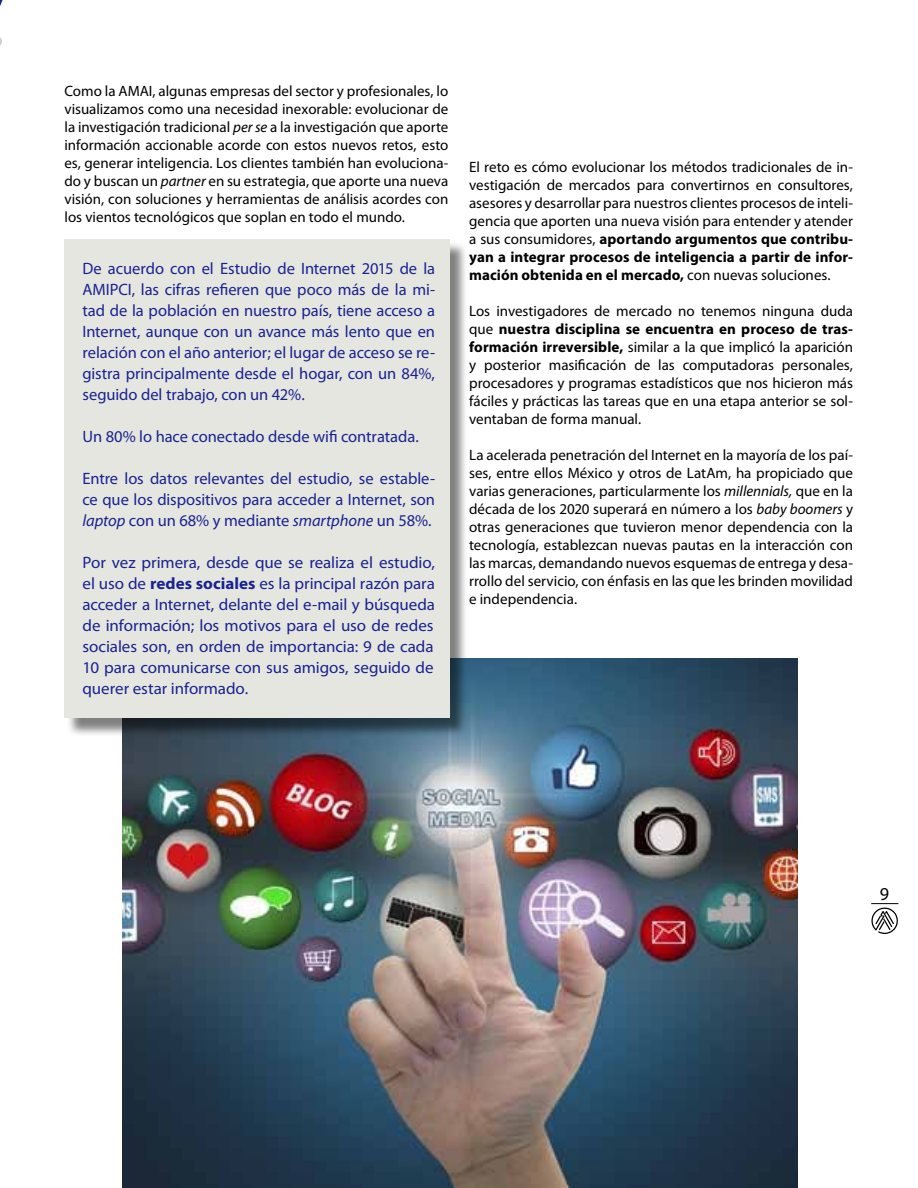
<style>
.page{position:relative;width:918px;height:1188px;background:#fff}
.page>*{position:absolute;margin:0;border:0;box-sizing:border-box;transform-origin:0 0}
.t1{font:18.15px "Myriad";color:#000}
.t2{font:16.5px/21px "Myriad Pro";letter-spacing:-.005em;color:#19238f;text-align:justify}
.t3{font:15px/18px "Myriad Pro";color:#000;text-align:justify}
.s1{font-style:italic}
.s2{font-weight:700}
</style>
<div class="page">
<svg style="left:871px;top:903px;width:27px;height:31px"></svg>
<svg style="left:0;top:37px;width:2px;height:8px"></svg>
<img style="left:122px;top:659px;width:675px;height:529px">
<div style="left:66px;top:242px;width:403px;height:495px;background:#000;opacity:.5"></div>
<div style="left:64px;top:239px;width:386px;height:479px;background:#e6e6e1"></div>
<p class="t3" style="left:64px;top:82px;width:385px">Como la AMAI, algunas empresas del sector y profesionales, lo visualizamos como una necesidad inexorable: evolucionar de la investigación tradicional <span class="s1">per se</span> a la investigación que aporte información accionable acorde con estos nuevos retos, esto es, generar inteligencia. Los clientes también han evoluciona&shy;do y buscan un <span class="s1">partner</span> en su estrategia, que aporte una nueva visión, con soluciones y herramientas de análisis acordes con los vientos tecnológicos que soplan en todo el mundo.</p>
<p class="t2" style="left:83px;top:258px;width:354px">De acuerdo con el Estudio de Internet 2015 de la AMIPCI, las cifras refieren que poco más de la mi&shy;tad de la población en nuestro país, tiene acceso a Internet, aunque con un avance más lento que en relación con el año anterior; el lugar de acceso se re&shy;gistra principalmente desde el hogar, con un 84%, seguido del trabajo, con un 42%.</p>
<p class="t2" style="left:83px;top:426px;width:338px">Un 80% lo hace conectado desde wifi contratada.</p>
<p class="t2" style="left:83px;top:468px;width:354px">Entre los datos relevantes del estudio, se estable&shy;ce que los dispositivos para acceder a Internet, son <span class="s1">laptop</span> con un 68% y mediante <span class="s1">smartphone</span> un 58%.</p>
<p class="t2" style="left:83px;top:552px;width:354px">Por vez primera, desde que se realiza el estudio, el uso de <span class="s2">redes sociales</span> es la principal razón para acceder a Internet, delante del e-mail y búsqueda de información; los motivos para el uso de redes sociales son, en orden de importancia: 9 de cada 10 para comunicarse con sus amigos, seguido de querer estar informado.</p>
<p class="t3" style="left:469px;top:158px;width:385px">El reto es cómo evolucionar los métodos tradicionales de in&shy;vestigación de mercados para convertirnos en consultores, asesores y desarrollar para nuestros clientes procesos de inteli&shy;gencia que aporten una nueva visión para entender y atender a sus consumidores, <span class="s2">aportando argumentos que contribu&shy;yan a integrar procesos de inteligencia a partir de infor&shy;mación obtenida en el mercado,</span> con nuevas soluciones.</p>
<p class="t3" style="left:469px;top:302px;width:385px">Los investigadores de mercado no tenemos ninguna duda que <span class="s2">nuestra disciplina se encuentra en proceso de tras&shy;formación irreversible,</span> similar a la que implicó la aparición y posterior masificación de las computadoras personales, procesadores y programas estadísticos que nos hicieron más fáciles y prácticas las tareas que en una etapa anterior se sol&shy;ventaban de forma manual.</p>
<p class="t3" style="left:469px;top:446px;width:386px">La acelerada penetración del Internet en la mayoría de los paí&shy;ses, entre ellos México y otros de LatAm, ha propiciado que varias generaciones, particularmente los <span class="s1">millennials,</span> que en la década de los 2020 superará en número a los <span class="s1">baby boomers</span> y otras generaciones que tuvieron menor dependencia con la tecnología, establezcan nuevas pautas en la interacción con las marcas, demandando nuevos esquemas de entrega y desa&shy;rrollo del servicio, con énfasis en las que les brinden movilidad e independencia.</p>
<p class="t1" style="left:880px;top:885px;width:11px">9</p>
</div>
